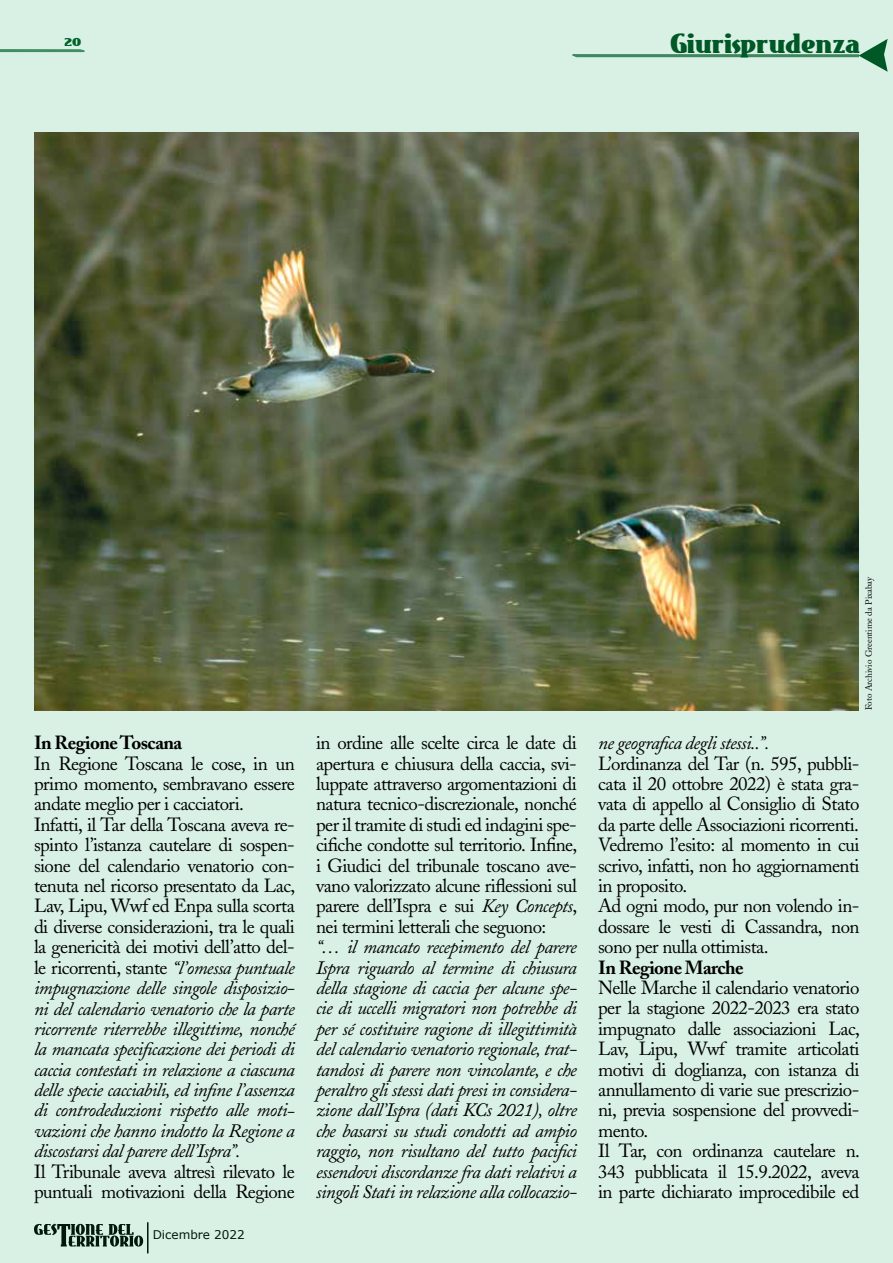
<style>
.page{position:relative;width:893px;height:1263px;background:#d9f1e5}
.page>*{position:absolute;margin:0;border:0;box-sizing:border-box;transform-origin:0 0}
.t1{font:27px "East Market";color:#005826}
.t2{font:italic 18.9px/20.4px "Adobe Caslon";letter-spacing:-.03em;color:#000}
.t3{font:18.9px/20.4px "Adobe Caslon";letter-spacing:-.03em;color:#000}
.t4{font:700 18.9px "Adobe Caslon";letter-spacing:-.03em;color:#000}
.t5{font:16.5px "East Market";color:#005826}
.t6{font:12px "Verdana";color:#000}
.t7{font:9px "Adobe Caslon";color:#000}
.s1{font-style:normal}
.s2{font-style:italic}
</style>
<div class="page">
<svg style="left:572px;top:39px;width:316px;height:33px"></svg>
<img style="left:34px;top:133px;width:825px;height:577px">
<p class="t5" style="left:65px;top:31px;width:18px">20</p>
<h1 class="t1" style="left:670px;top:28px;width:191px">Giurisprudenza</h1>
<p class="t4" style="left:34px;top:731px;width:150px">In Regione Toscana</p>
<p class="t2" style="left:34px;top:754px;width:263px"><span class="s1">In Regione Toscana le cose, in un primo momento, sembravano essere andate meglio per i cacciatori.<br>Infatti, il Tar della Toscana aveva re&shy;spinto l’istanza cautelare di sospen&shy;sione del calendario venatorio con&shy;tenuta nel ricorso presentato da Lac, Lav, Lipu, Wwf ed Enpa sulla scorta di diverse considerazioni, tra le quali la genericità dei motivi dell’atto del&shy;le ricorrenti, stante</span> “l’omessa puntuale impugnazione delle singole disposizio&shy;ni del calendario venatorio che la parte ricorrente riterrebbe illegittime, nonché la mancata specificazione dei periodi di caccia contestati in relazione a ciascuna delle specie cacciabili, ed infine l’assenza di controdeduzioni rispetto alle moti&shy;vazioni che hanno indotto la Regione a discostarsi dal parere dell’Ispra”.</p>
<p class="t3" style="left:34px;top:1161px;width:262px">Il Tribunale aveva altresì rilevato le puntuali motivazioni della Regione</p>
<p class="t6" style="left:153px;top:1227px;width:94px">Dicembre 2022</p>
<p class="t3" style="left:316px;top:733px;width:263px;text-align:justify">in ordine alle scelte circa le date di apertura e chiusura della caccia, svi&shy;luppate attraverso argomentazioni di natura tecnico-discrezionale, nonché per il tramite di studi ed indagini spe&shy;cifiche condotte sul territorio. Infine, i Giudici del tribunale toscano ave&shy;vano valorizzato alcune riflessioni sul parere dell’Ispra e sui <span class="s2">Key Concepts</span>, nei termini letterali che seguono:</p>
<p class="t2" style="left:316px;top:937px;width:262px;text-align:justify">“… il mancato recepimento del parere Ispra riguardo al termine di chiusura della stagione di caccia per alcune spe&shy;cie di uccelli migratori non potrebbe di per sé costituire ragione di illegittimità del calendario venatorio regionale, trat&shy;tandosi di parere non vincolante, e che peraltro gli stessi dati presi in considera&shy;zione dall’Ispra (dati KCs 2021), oltre che basarsi su studi condotti ad ampio raggio, non risultano del tutto pacifici essendovi discordanze fra dati relativi a singoli Stati in relazione alla collocazio-</p>
<p class="t7" style="left:863px;top:710px;width:135px;rotate:-90deg">Foto Archivio Greentime da Pixabay</p>
<p class="t2" style="left:598px;top:733px;width:173px">ne geografica degli stessi..”.</p>
<p class="t3" style="left:598px;top:753px;width:263px">L’ordinanza del Tar (n. 595, pubbli&shy;cata il 20 ottobre 2022) è stata gra&shy;vata di appello al Consiglio di Stato da parte delle Associazioni ricorrenti.<br>Vedremo l’esito: al momento in cui scrivo, infatti, non ho aggiornamenti in proposito.<br>Ad ogni modo, pur non volendo in&shy;dossare le vesti di Cassandra, non sono per nulla ottimista.</p>
<p class="t4" style="left:598px;top:956px;width:147px">In Regione Marche</p>
<p class="t3" style="left:598px;top:978px;width:263px">Nelle Marche il calendario venatorio per la stagione 2022-2023 era stato impugnato dalle associazioni Lac, Lav, Lipu, Wwf tramite articolati motivi di doglianza, con istanza di annullamento di varie sue prescrizio&shy;ni, previa sospensione del provvedi&shy;mento.<br>Il Tar, con ordinanza cautelare n.<br>343 pubblicata il 15.9.2022, aveva in parte dichiarato improcedibile ed</p>
</div>
